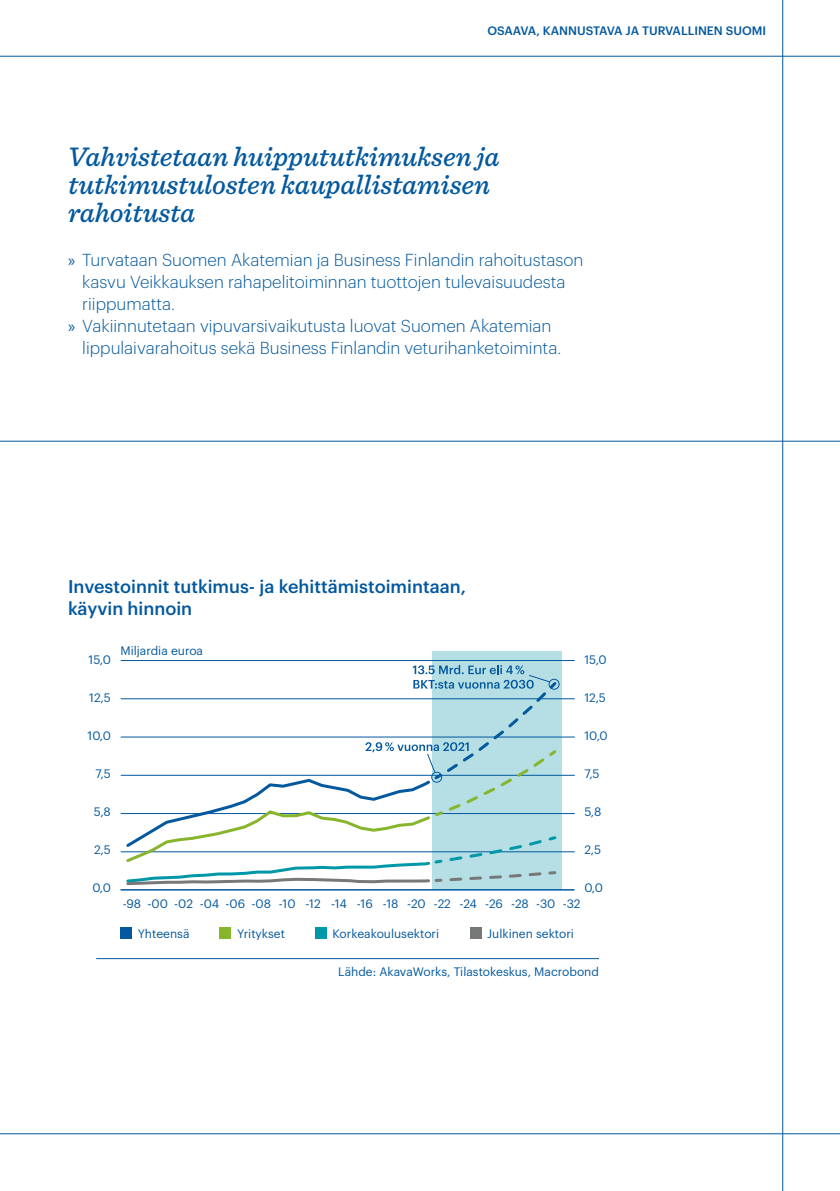
<style>
.page{position:relative;width:840px;height:1191px;background:#fff}
.page>*{position:absolute;margin:0;border:0;box-sizing:border-box;transform-origin:0 0}
.Väliotsikko{font:italic 500 28px/28px "Sentinel";letter-spacing:-.005em;color:#03589e}
.Graafi_otsikko{font:500 18px/21.6px "Graphik";color:#03589e}
.t1{font:300 17px/22px "Graphik";color:#03589e}
.t2{font:12px "Graphik";color:#03589e}
.t3{font:500 12px "Graphik";color:#03589e}
.s1{font-family:"Myriad Pro";font-weight:400}
</style>
<div class="page">
<hr style="left:781px;top:0;width:1px;height:1191px;background:#03589e">
<hr style="left:0;top:56px;width:839px;height:1px;background:#03589e">
<hr style="left:0;top:1133px;width:839px;height:1px;background:#03589e">
<hr style="left:0;top:441px;width:839px;height:1px;background:#03589e">
<hr style="left:96px;top:958px;width:502px;height:1px;background:#03589e">
<div style="left:431px;top:651px;width:130px;height:239px;background:#b5dfe5"></div>
<hr style="left:120px;top:889px;width:454px;height:1px;background:#03589e">
<hr style="left:121px;top:851px;width:453px;height:1px;background:#03589e">
<hr style="left:121px;top:813px;width:453px;height:1px;background:#03589e">
<hr style="left:121px;top:775px;width:453px;height:1px;background:#03589e">
<hr style="left:121px;top:736px;width:453px;height:1px;background:#03589e">
<hr style="left:121px;top:698px;width:453px;height:1px;background:#03589e">
<hr style="left:121px;top:660px;width:453px;height:1px;background:#03589e">
<div style="left:548px;top:679px;width:11px;height:10px;border:1px solid #03589e;border-radius:50%"></div>
<svg style="left:124px;top:665px;width:434px;height:221px"></svg>
<div style="left:120px;top:927px;width:12px;height:12px;background:#03589e"></div>
<div style="left:220px;top:927px;width:11px;height:12px;background:#87b62d"></div>
<div style="left:315px;top:927px;width:11px;height:12px;background:#0098a9"></div>
<div style="left:469px;top:927px;width:12px;height:12px;background:#777979"></div>
<p class="t3" style="left:487px;top:21px;width:280px">OSAAVA, KANNUSTAVA JA TURVALLINEN SUOMI</p>
<p class="Väliotsikko" style="left:68px;top:141px;width:433px">Vahvistetaan huippututkimuksen ja tutkimustulosten kaupallistamisen rahoitusta</p>
<p class="t1" style="left:82px;top:248px;width:502px;text-indent:-14px"><span class="s1">»</span> Turvataan Suomen Akatemian ja Business Finlandin rahoitustason kasvu Veikkauksen rahapelitoiminnan tuottojen tulevaisuudesta riippumatta.</p>
<p class="t1" style="left:82px;top:314px;width:480px;text-indent:-14px"><span class="s1">»</span> Vakiinnutetaan vipuvarsivaikutusta luovat Suomen Akatemian lippulaivarahoitus sekä Business Finlandin veturihanketoiminta.</p>
<p class="Graafi_otsikko" style="left:68px;top:574px;width:399px">Investoinnit tutkimus- ja kehittämistoimintaan, käyvin hinnoin</p>
<p class="t2" style="left:88px;top:651px;width:24px">15,0</p>
<p class="t2" style="left:120px;top:641px;width:84px">Miljardia euroa</p>
<p class="t2" style="left:584px;top:651px;width:24px">15,0</p>
<p class="t2" style="left:89px;top:689px;width:23px">12,5</p>
<p class="t2" style="left:584px;top:689px;width:23px">12,5</p>
<p class="t2" style="left:87px;top:727px;width:25px">10,0</p>
<p class="t2" style="left:584px;top:727px;width:25px">10,0</p>
<p class="t2" style="left:95px;top:765px;width:17px">7,5</p>
<p class="t2" style="left:584px;top:765px;width:17px">7,5</p>
<p class="t2" style="left:94px;top:803px;width:18px">5,8</p>
<p class="t2" style="left:584px;top:803px;width:18px">5,8</p>
<p class="t2" style="left:94px;top:841px;width:18px">2,5</p>
<p class="t2" style="left:584px;top:841px;width:18px">2,5</p>
<p class="t2" style="left:92px;top:879px;width:20px">0,0</p>
<p class="t2" style="left:584px;top:879px;width:20px">0,0</p>
<p class="t2" style="left:123px;top:894px;width:459px">-98 -00 -02 -04 -06 -08 -10 -12 -14 -16 -18 -20 -22 -24 -26 -28 -30 -32</p>
<p class="t2" style="left:138px;top:924px;width:53px">Yhteensä</p>
<p class="t2" style="left:237px;top:924px;width:49px">Yritykset</p>
<p class="t2" style="left:332px;top:924px;width:108px">Korkeakoulusektori</p>
<p class="t2" style="left:487px;top:924px;width:88px">Julkinen sektori</p>
<p class="t2" style="left:338px;top:963px;width:262px">Lähde: AkavaWorks, Tilastokeskus, Macrobond</p>
</div>
